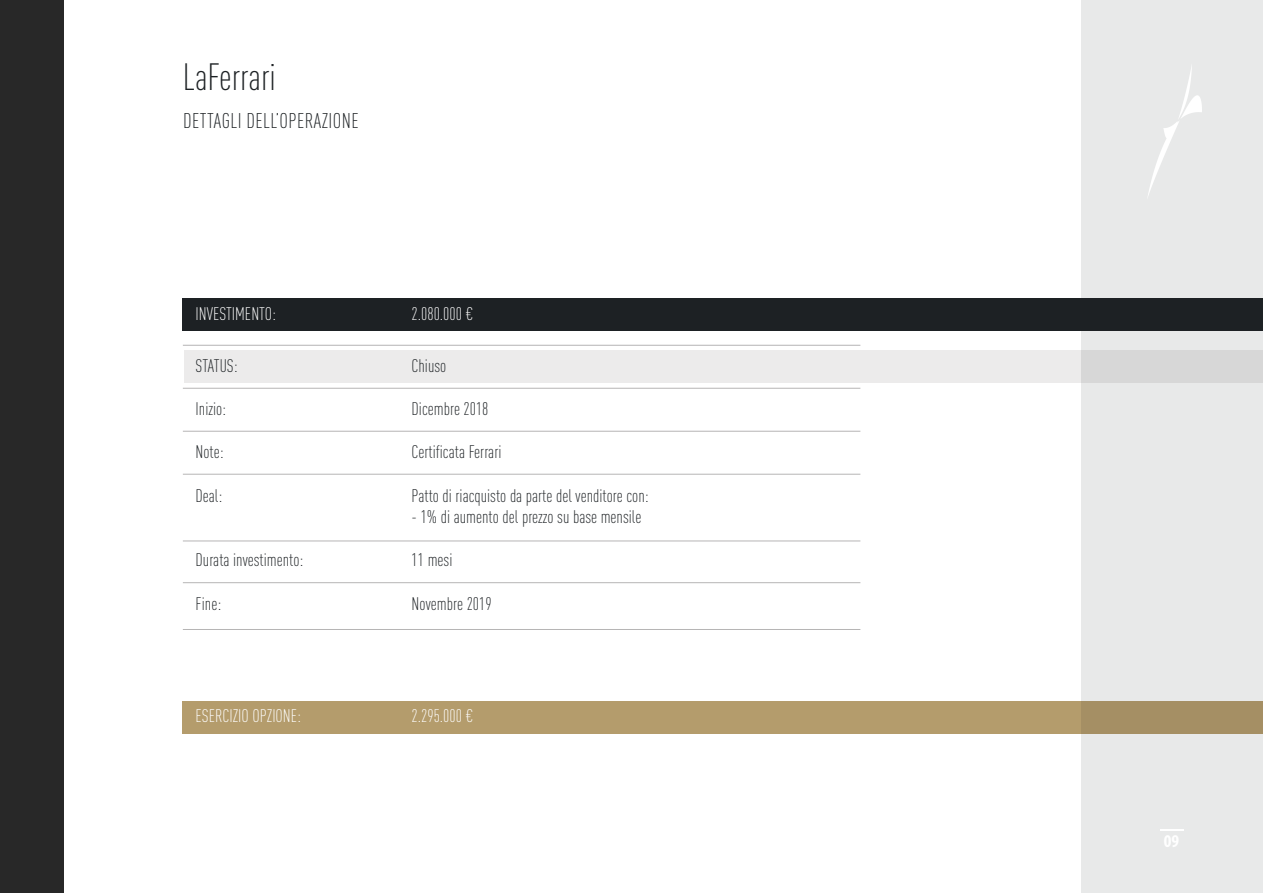
<style>
.page{position:relative;width:1263px;height:893px;background:#fff}
.page>*{position:absolute;margin:0;border:0;box-sizing:border-box;transform-origin:0 0}
.t1{font:300 condensed 37.5px "DIN Pro";color:#1d2124}
.t2{font:300 condensed 21px "DIN Pro";letter-spacing:.02em;color:#1d2124}
.t3{font:300 condensed 18px "DIN Pro";color:#1d2124}
.t4{font:300 condensed 18px "DIN Pro";color:#fff}
.t5{font:700 condensed 18px "Myriad Pro";color:#fff}
</style>
<div class="page">
<div style="left:0;top:0;width:64px;height:893px;background:#282828"></div>
<div style="left:183px;top:299px;width:1080px;height:32px;background:#1d2124"></div>
<hr style="left:183px;top:345px;width:677px;height:1px;background:#231f20">
<hr style="left:183px;top:388px;width:677px;height:1px;background:#231f20">
<hr style="left:183px;top:431px;width:677px;height:1px;background:#231f20">
<hr style="left:183px;top:474px;width:677px;height:1px;background:#231f20">
<hr style="left:183px;top:541px;width:677px;height:1px;background:#231f20">
<hr style="left:183px;top:582px;width:677px;height:1px;background:#231f20">
<hr style="left:183px;top:629px;width:677px;height:1px;background:#231f20">
<div style="left:184px;top:350px;width:1079px;height:33px;background:#ecebeb"></div>
<div style="left:183px;top:701px;width:1080px;height:32px;background:#b49c6c"></div>
<svg style="left:1081px;top:0;width:182px;height:893px;background:#dcdddb"></svg>
<hr style="left:1160px;top:829px;width:23px;height:2px;background:#fff">
<img style="left:1147px;top:64px;width:54px;height:135px">
<p class="t1" style="left:183px;top:51px;width:94px">LaFerrari</p>
<p class="t2" style="left:183px;top:105px;width:177px">DETTAGLI DELL’OPERAZIONE</p>
<p class="t4" style="left:196px;top:301px;width:82px">INVESTIMENTO:</p>
<p class="t4" style="left:412px;top:301px;width:63px">2.080.000 €</p>
<p class="t3" style="left:196px;top:353px;width:43px">STATUS:</p>
<p class="t3" style="left:412px;top:353px;width:36px">Chiuso</p>
<p class="t3" style="left:196px;top:396px;width:32px">Inizio:</p>
<p class="t3" style="left:412px;top:396px;width:78px">Dicembre 2018</p>
<p class="t3" style="left:196px;top:439px;width:30px">Note:</p>
<p class="t3" style="left:412px;top:439px;width:91px">Certificata Ferrari</p>
<p class="t3" style="left:196px;top:483px;width:28px">Deal:</p>
<p class="t3" style="left:412px;top:483px;width:239px">Patto di riacquisto da parte del venditore con:</p>
<p class="t3" style="left:412px;top:504px;width:231px">- 1% di aumento del prezzo su base mensile</p>
<p class="t3" style="left:196px;top:547px;width:109px">Durata investimento:</p>
<p class="t3" style="left:412px;top:547px;width:42px">11 mesi</p>
<p class="t3" style="left:196px;top:591px;width:27px">Fine:</p>
<p class="t3" style="left:412px;top:591px;width:81px">Novembre 2019</p>
<p class="t4" style="left:196px;top:703px;width:107px">ESERCIZIO OPZIONE:</p>
<p class="t4" style="left:412px;top:703px;width:63px">2.295.000 €</p>
<p class="t5" style="left:1164px;top:830px;width:17px">09</p>
</div>
